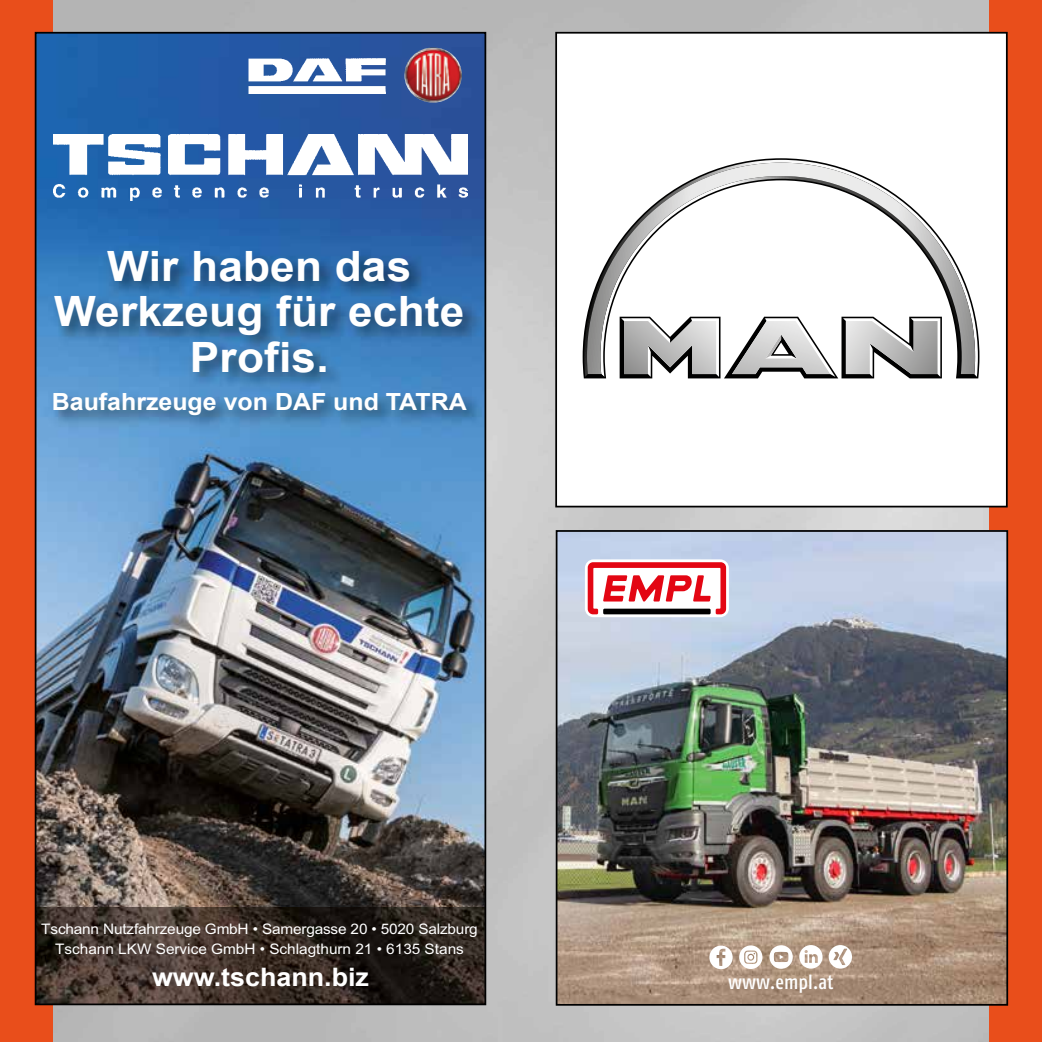
<style>
.page{position:relative;width:1042px;height:1042px;background:#fff}
.page>*{position:absolute;margin:0;border:0;box-sizing:border-box;transform-origin:0 0}
.t1{font:700 41.82px/45.5px "Arial";letter-spacing:.005em;color:#fff;text-align:center;scale:1.06 1}
.t2{font:700 25.38px "Arial";color:#fff;scale:1.06 1}
.t3{font:700 23.62px "Arial";color:#fff;scale:1.06 1}
.t4{font:500 condensed 19.95px "Fago Pro";color:#fff}
.t5{font:14.53px/19.9px "M Arial";letter-spacing:-.01em;color:#fff;text-align:center;scale:1.06 1}
</style>
<div class="page">
<img style="left:53px;top:0;width:936px;height:1042px">
<div style="left:0;top:0;width:53px;height:1042px;background:#e94e1b"></div>
<div style="left:989px;top:0;width:53px;height:1042px;background:#e94e1b"></div>
<div style="left:556px;top:33px;width:451px;height:473px;background:#fff"></div>
<svg style="left:584px;top:160px;width:394px;height:217px"></svg>
<svg style="left:587px;top:163px;width:388px;height:211px"></svg>
<svg style="left:619px;top:317px;width:323px;height:61px"></svg>
<div style="left:555px;top:32px;width:452px;height:475px;border:2px solid #000"></div>
<img style="left:559px;top:533px;width:446px;height:469px">
<svg style="left:585px;top:559px;width:144px;height:58px"></svg>
<svg style="left:588px;top:562px;width:138px;height:52px"></svg>
<svg style="left:709px;top:945px;width:23px;height:24px"></svg>
<svg style="left:769px;top:945px;width:24px;height:24px"></svg>
<svg style="left:739px;top:945px;width:23px;height:24px"></svg>
<svg style="left:799px;top:945px;width:23px;height:23px"></svg>
<svg style="left:829px;top:945px;width:23px;height:23px"></svg>
<div style="left:556px;top:530px;width:452px;height:475px;border:2px solid #000"></div>
<img style="left:38px;top:35px;width:445px;height:872px">
<img style="left:38px;top:236px;width:445px;height:235px">
<img style="left:238px;top:51px;width:153px;height:43px">
<img style="left:54px;top:135px;width:413px;height:66px">
<img style="left:404px;top:47px;width:58px;height:56px">
<img style="left:38px;top:907px;width:445px;height:95px">
<h1 class="t1" style="left:54px;top:245px;width:388px">Wir haben das<br>Werkzeug für echte<br>Profis.</h1>
<h3 class="t3" style="left:52px;top:386px;width:393px">Baufahrzeuge von DAF und TATRA</h3>
<p class="t5" style="left:41px;top:919px;width:413px">Tschann Nutzfahrzeuge GmbH • Samergasse 20 • 5020 Salzburg<br>Tschann LKW Service GmbH • Schlagthurn 21 • 6135 Stans</p>
<h2 class="t2" style="left:152px;top:960px;width:206px">www.tschann.biz</h2>
<h3 class="t4" style="left:728px;top:970px;width:106px">www.empl.at</h3>
</div>
